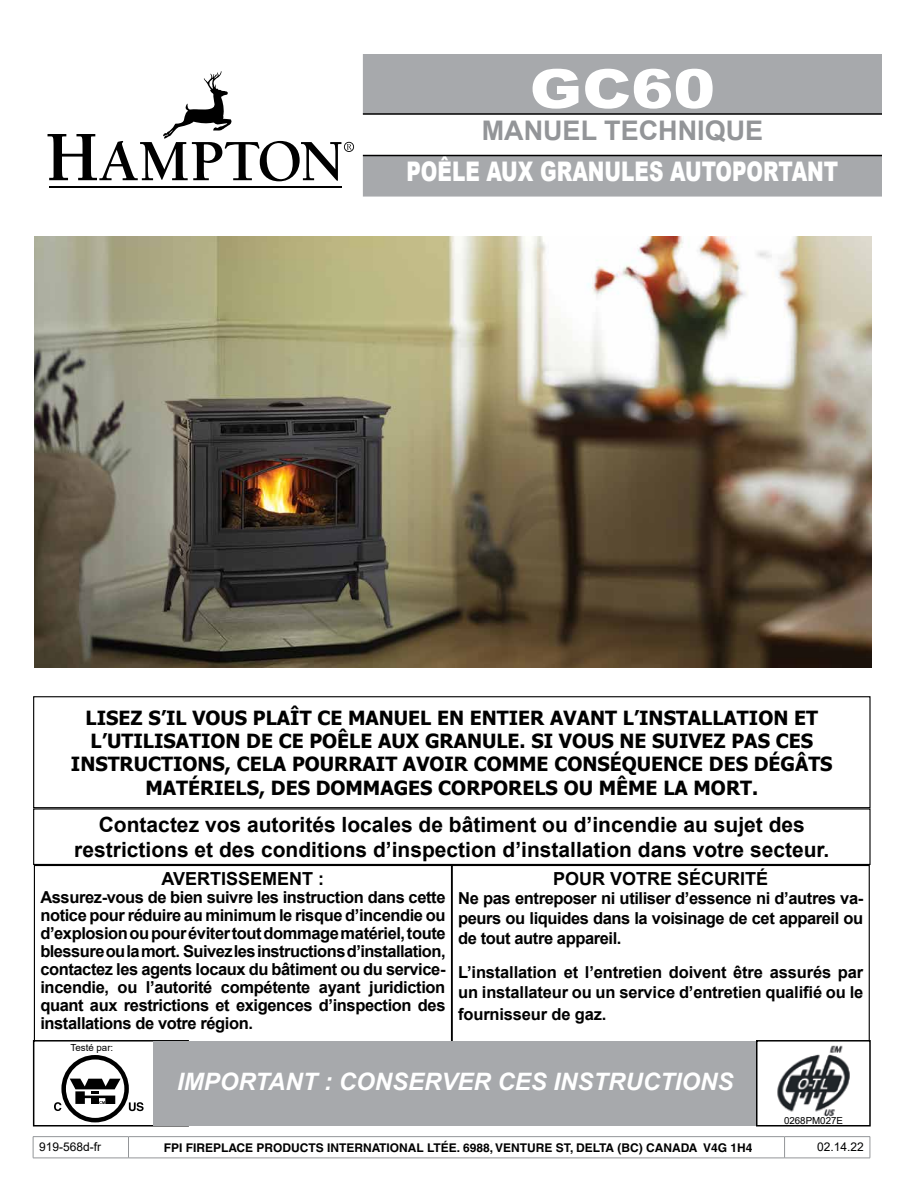
<style>
.page{position:relative;width:918px;height:1188px;background:#fff}
.page>*{position:absolute;margin:0;border:0;box-sizing:border-box;transform-origin:0 0}
.t1{font:900 54px "Arial";color:#fff;scale:1.17 1}
.t2{font:900 27px "Arial";color:#fff;scale:.74 1}
.t3{font:700 27px "Arial";color:#939598}
.t4{font:italic 700 24px "Arial";color:#fff}
.t5{font:700 21px/25.2px "Arial";color:#000;text-align:center}
.t6{font:700 19.5px/23.4px "Tahoma";color:#000;text-align:center}
.t7{font:700 18px "Arial";color:#000}
.t8{font:700 16.5px/18px "Arial";letter-spacing:-.01em;color:#000;text-align:justify}
.t9{font:700 12px "Helvetica";color:#000}
.t10{font:12px "Arial";color:#000}
.t11{font:9.75px "Arial";color:#000}
</style>
<div class="page">
<div style="left:452px;top:865px;width:418px;height:178px;border:1px solid #000"></div>
<div style="left:33px;top:1040px;width:156px;height:87px;border:2px solid #000"></div>
<hr style="left:49px;top:187px;width:292px;height:1px;background:#000">
<svg style="left:48px;top:71px;width:306px;height:110px"></svg>
<div style="left:33px;top:808px;width:838px;height:57px;border:1px solid #000"></div>
<div style="left:33px;top:696px;width:838px;height:112px;border:1px solid #000"></div>
<svg style="left:54px;top:1055px;width:90px;height:67px"></svg>
<img style="left:34px;top:236px;width:838px;height:432px">
<svg style="left:363px;top:54px;width:519px;height:143px;fill:#a7a9ac"></svg>
<hr style="left:363px;top:113px;width:519px;height:2px;background:#000">
<hr style="left:363px;top:155px;width:519px;height:1px;background:#000">
<hr style="left:33px;top:1136px;width:96px;height:1px;background:#939598">
<svg style="left:33px;top:1137px;width:1px;height:21px"></svg>
<hr style="left:33px;top:1158px;width:96px;height:1px;background:#939598">
<hr style="left:129px;top:1136px;width:656px;height:1px;background:#939598">
<svg style="left:128px;top:1137px;width:1px;height:21px"></svg>
<hr style="left:785px;top:1136px;width:85px;height:1px;background:#939598">
<svg style="left:784px;top:1137px;width:1px;height:21px"></svg>
<svg style="left:870px;top:1137px;width:1px;height:21px"></svg>
<hr style="left:129px;top:1158px;width:656px;height:1px;background:#939598">
<hr style="left:785px;top:1158px;width:85px;height:1px;background:#939598">
<div style="left:153px;top:1041px;width:603px;height:85px;background:#a7a9ac"></div>
<div style="left:756px;top:1040px;width:115px;height:87px;border:2px solid #000"></div>
<img style="left:777px;top:1045px;width:73px;height:71px">
<h1 class="t1" style="left:530px;top:50px;width:160px">GC60</h1>
<h2 class="t3" style="left:482px;top:111px;width:283px">MANUEL TECHNIQUE</h2>
<h2 class="t2" style="left:406px;top:152px;width:585px">POÊLE AUX GRANULES AUTOPORTANT</h2>
<p class="t6" style="left:71px;top:707px;width:763px">LISEZ S’IL VOUS PLAÎT CE MANUEL EN ENTIER AVANT L’INSTALLATION ET L’UTILISATION DE CE POÊLE AUX GRANULE. SI VOUS NE SUIVEZ PAS CES INSTRUCTIONS, CELA POURRAIT AVOIR COMME CONSÉQUENCE DES DÉGÂTS MATÉRIELS, DES DOMMAGES CORPORELS OU MÊME LA MORT.</p>
<p class="t5" style="left:74px;top:812px;width:756px">Contactez vos autorités locales de bâtiment ou d’incendie au sujet des restrictions et des conditions d’inspection d’installation dans votre secteur.</p>
<p class="t7" style="left:162px;top:866px;width:164px">AVERTISSEMENT :</p>
<p class="t8" style="left:40px;top:888px;width:407px">Assurez-vous de bien suivre les instruction dans cette notice pour réduire au minimum le risque d’incendie ou d’explosion ou pour éviter tout dommage matériel, toute blessure ou la mort. Suivez les instructions d’installation, contactez les agents locaux du bâtiment ou du service&shy;incendie, ou l’autorité compétente ayant juridiction quant aux restrictions et exigences d’inspection des installations de votre région.</p>
<p class="t11" style="left:71px;top:1041px;width:44px">Testé par:</p>
<p class="t7" style="left:553px;top:866px;width:217px">POUR VOTRE SÉCURITÉ</p>
<p class="t8" style="left:458px;top:889px;width:407px;line-height:19.8px">Ne pas entreposer ni utiliser d’essence ni d’autres va&shy;peurs ou liquides dans la voisinage de cet appareil ou de tout autre appareil.</p>
<p class="t8" style="left:458px;top:963px;width:407px;line-height:19.8px">L’installation et l’entretien doivent être assurés par un installateur ou un service d’entretien qualifié ou le</p>
<p class="t8" style="left:458px;top:1005px;width:150px">fournisseur de gaz.</p>
<h3 class="t4" style="left:177px;top:1065px;width:558px">IMPORTANT : CONSERVER CES INSTRUCTIONS</h3>
<p class="t11" style="left:784px;top:1113px;width:61px">0268PM027E</p>
<p class="t10" style="left:39px;top:1139px;width:64px">919-568d-fr</p>
<p class="t9" style="left:164px;top:1140px;width:590px">FPI FIREPLACE PRODUCTS INTERNATIONAL LTÉE. 6988, VENTURE ST, DELTA (BC) CANADA V4G 1H4</p>
<p class="t10" style="left:817px;top:1139px;width:48px">02.14.22</p>
</div>
